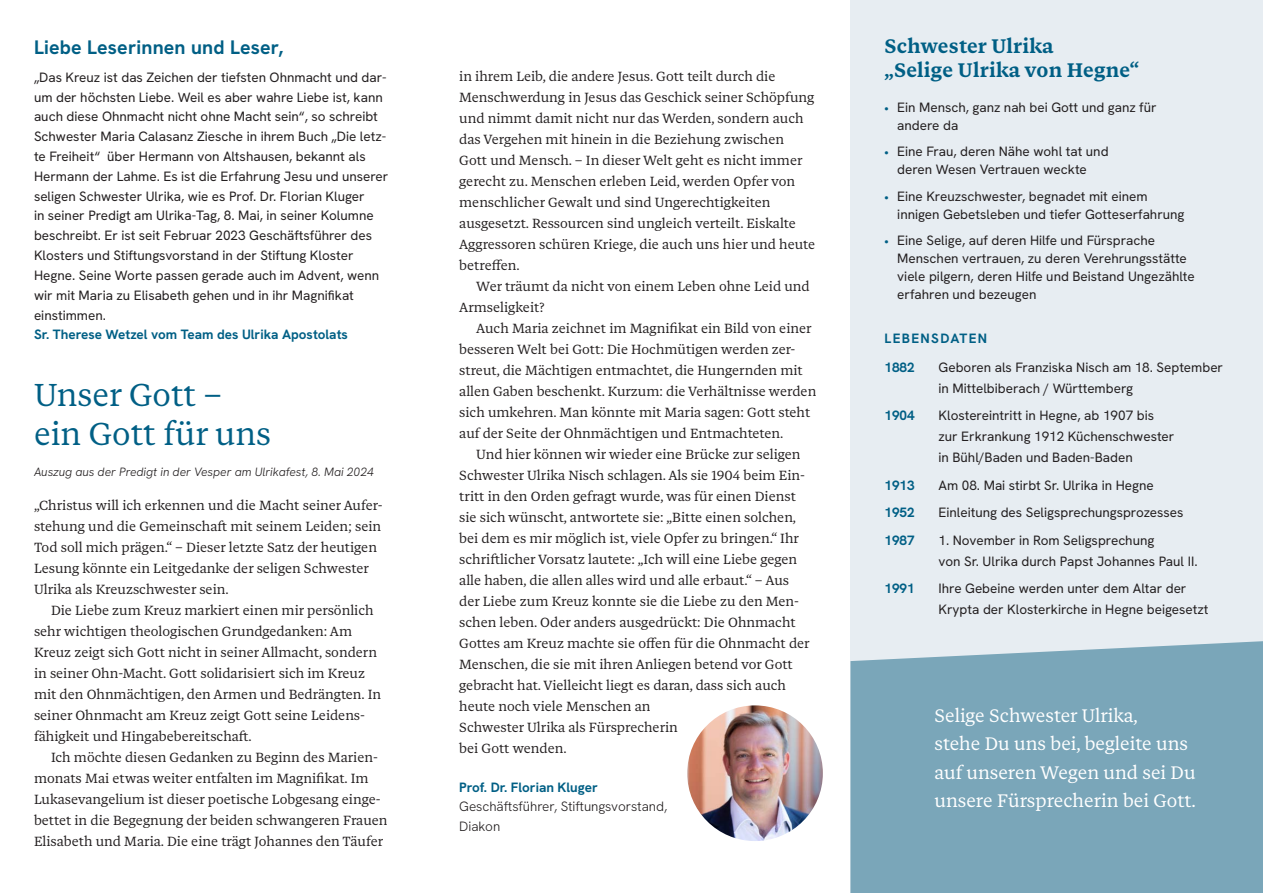
<style>
.page{position:relative;width:1263px;height:893px;background:#fff}
.page>*{position:absolute;margin:0;border:0;box-sizing:border-box;transform-origin:0 0}
.t1{font:31.5px/39px "RB Vitruv Text";color:#005f85}
.t2{font:700 19.5px/24px "RB Vitruv Text";letter-spacing:.01em;color:#005f85}
.t3{font:700 19.5px "Hanken Grotesk";letter-spacing:.01em;color:#005f85}
.t4{font:18px/28.5px "RB Vitruv Text";color:#fff}
.t5{font:13.5px/19.8px "Hanken Grotesk";color:#231f20}
.t6{font:700 13.5px "Hanken Grotesk";color:#005f85}
.t7{font:300 13.5px/19.5px "Hanken Grotesk";letter-spacing:-.005em;color:#231f20}
.t8{font:700 13.5px/29.5px "Hanken Grotesk";letter-spacing:.1em;color:#005f85}
.t9{font:13.2px/21px "RB Vitruv Text";color:#231f20}
.t10{font:italic 300 12px "Hanken Grotesk";color:#231f20}
.s1{color:#005f85}
</style>
<div class="page">
<div style="left:850px;top:0;width:413px;height:893px;background:#e7edf2"></div>
<img style="left:687px;top:705px;width:136px;height:136px;border-radius:68px">
<div style="left:850px;top:641px;width:413px;height:252px;background:#7aa6b9"></div>
<h2 class="t3" style="left:34px;top:34px;width:251px">Liebe Leserinnen und Leser,</h2>
<p class="t5" style="left:34px;top:67px;width:356px">„Das Kreuz ist das Zeichen der tiefsten Ohnmacht und dar&shy;um der höchsten Liebe. Weil es aber wahre Liebe ist, kann auch diese Ohnmacht nicht ohne Macht sein“, so schreibt Schwester Maria Calasanz Ziesche in ihrem Buch „Die letz&shy;te Freiheit“ über Hermann von Altshausen, bekannt als Hermann der Lahme. Es ist die Erfahrung Jesu und unserer seligen Schwester Ulrika, wie es Prof. Dr. Florian Kluger<br>in seiner Predigt am Ulrika-Tag, 8. Mai, in seiner Kolumne beschreibt. Er ist seit Februar 2023 Geschäftsführer des Klosters und Stiftungsvorstand in der Stiftung Kloster Hegne. Seine Worte passen gerade auch im Advent, wenn wir mit Maria zu Elisabeth gehen und in ihr Magnifikat einstimmen.</p>
<p class="t6" style="left:34px;top:326px;width:315px">Sr. Therese Wetzel vom Team des Ulrika Apostolats</p>
<h1 class="t1" style="left:34px;top:375px;width:239px">Unser Gott – ein Gott für uns</h1>
<p class="t10" style="left:34px;top:465px;width:341px">Auszug aus der Predigt in der Vesper am Ulrikafest, 8. Mai 2024</p>
<p class="t9" style="left:34px;top:495px;width:350px">„Christus will ich erkennen und die Macht seiner Aufer&shy;stehung und die Gemeinschaft mit seinem Leiden; sein Tod soll mich prägen.“ – Dieser letzte Satz der heutigen Lesung könnte ein Leitgedanke der seligen Schwester Ulrika als Kreuzschwester sein.</p>
<p class="t9" style="left:34px;top:600px;width:349px;text-indent:17px">Die Liebe zum Kreuz markiert einen mir persönlich sehr wichtigen theologischen Grundgedanken: Am Kreuz zeigt sich Gott nicht in seiner Allmacht, sondern in seiner Ohn-Macht. Gott solidarisiert sich im Kreuz mit den Ohnmächtigen, den Armen und Bedrängten. In seiner Ohnmacht am Kreuz zeigt Gott seine Leidens&shy;fähigkeit und Hingabebereitschaft.</p>
<p class="t9" style="left:34px;top:747px;width:355px;text-indent:17px">Ich möchte diesen Gedanken zu Beginn des Marien&shy;monats Mai etwas weiter entfalten im Magnifikat. Im Lukasevangelium ist dieser poetische Lobgesang einge&shy;bettet in die Begegnung der beiden schwangeren Frauen Elisabeth und Maria. Die eine trägt Johannes den Täufer</p>
<p class="t9" style="left:459px;top:65px;width:357px">in ihrem Leib, die andere Jesus. Gott teilt durch die Menschwerdung in Jesus das Geschick seiner Schöpfung und nimmt damit nicht nur das Werden, sondern auch das Vergehen mit hinein in die Beziehung zwischen Gott und Mensch. – In dieser Welt geht es nicht immer gerecht zu. Menschen erleben Leid, werden Opfer von menschlicher Gewalt und sind Ungerechtigkeiten ausgesetzt. Ressourcen sind ungleich verteilt. Eiskalte Aggressoren schüren Kriege, die auch uns hier und heute betreffen.</p>
<p class="t9" style="left:459px;top:275px;width:352px;text-indent:17px">Wer träumt da nicht von einem Leben ohne Leid und<br>Armseligkeit?</p>
<p class="t9" style="left:459px;top:317px;width:359px;text-indent:17px">Auch Maria zeichnet im Magnifikat ein Bild von einer besseren Welt bei Gott: Die Hochmütigen werden zer&shy;streut, die Mächtigen entmachtet, die Hungernden mit allen Gaben beschenkt. Kurzum: die Verhältnisse werden sich umkehren. Man könnte mit Maria sagen: Gott steht auf der Seite der Ohnmächtigen und Entmachteten.</p>
<p class="t9" style="left:459px;top:443px;width:352px;text-indent:17px">Und hier können wir wieder eine Brücke zur seligen Schwester Ulrika Nisch schlagen. Als sie 1904 beim Ein&shy;tritt in den Orden gefragt wurde, was für einen Dienst sie sich wünscht, antwortete sie: „Bitte einen solchen, bei dem es mir möglich ist, viele Opfer zu bringen.“ Ihr schriftlicher Vorsatz lautete: „Ich will eine Liebe gegen alle haben, die allen alles wird und alle erbaut.“ – Aus der Liebe zum Kreuz konnte sie die Liebe zu den Men&shy;schen leben. Oder anders ausgedrückt: Die Ohnmacht Gottes am Kreuz machte sie offen für die Ohnmacht der Menschen, die sie mit ihren Anliegen betend vor Gott gebracht hat. Vielleicht liegt es daran, dass sich auch heute noch viele Menschen an<br>Schwester Ulrika als Fürsprecherin<br>bei Gott wenden.</p>
<p class="t6" style="left:459px;top:778px;width:140px">Prof. Dr. Florian Kluger</p>
<p class="t7" style="left:459px;top:796px;width:210px">Geschäftsführer, Stiftungsvorstand,<br>Diakon</p>
<h2 class="t2" style="left:884px;top:33px;width:256px">Schwester Ulrika<br>„Selige Ulrika von Hegne“</h2>
<p class="t5" style="left:897px;top:98px;width:261px;line-height:18px;text-indent:-13px"><span class="s1">ș</span> Ein Mensch, ganz nah bei Gott und ganz für andere da</p>
<p class="t5" style="left:897px;top:142px;width:213px;line-height:18px;text-indent:-13px"><span class="s1">ș</span> Eine Frau, deren Nähe wohl tat und deren Wesen Vertrauen weckte</p>
<p class="t5" style="left:897px;top:187px;width:289px;line-height:18px;text-indent:-13px"><span class="s1">ș</span> Eine Kreuzschwester, begnadet mit einem innigen Gebetsleben und tiefer Gotteserfahrung</p>
<p class="t5" style="left:897px;top:231px;width:299px;line-height:18px;text-indent:-13px"><span class="s1">ș</span> Eine Selige, auf deren Hilfe und Fürsprache Menschen vertrauen, zu deren Verehrungsstätte viele pilgern, deren Hilfe und Beistand Ungezählte erfahren und bezeugen</p>
<p class="t8" style="left:884px;top:323px;width:104px">LEBENSDATEN<br>1882</p>
<p class="t5" style="left:938px;top:357px;width:286px;line-height:21px">Geboren als Franziska Nisch am 18. September in Mittelbiberach / Württemberg</p>
<p class="t6" style="left:884px;top:407px;width:32px">1904</p>
<p class="t5" style="left:938px;top:405px;width:237px;line-height:21px">Klostereintritt in Hegne, ab 1907 bis zur Erkrankung 1912 Küchenschwester in Bühl/Baden und Baden-Baden</p>
<p class="t6" style="left:884px;top:476px;width:32px">1913</p>
<p class="t5" style="left:938px;top:475px;width:217px">Am 08. Mai stirbt Sr. Ulrika in Hegne</p>
<p class="t6" style="left:884px;top:504px;width:32px">1952</p>
<p class="t5" style="left:938px;top:502px;width:246px">Einleitung des Seligsprechungsprozesses</p>
<p class="t6" style="left:884px;top:531px;width:32px">1987</p>
<p class="t5" style="left:938px;top:529px;width:261px;line-height:21px">1. November in Rom Seligsprechung<br>von Sr. Ulrika durch Papst Johannes Paul II.</p>
<p class="t6" style="left:884px;top:579px;width:32px">1991</p>
<p class="t5" style="left:938px;top:577px;width:271px;line-height:21px">Ihre Gebeine werden unter dem Altar der<br>Krypta der Klosterkirche in Hegne beigesetzt</p>
<h3 class="t4" style="left:934px;top:701px;width:263px">Selige Schwester Ulrika,<br>stehe Du uns bei, begleite uns auf unseren Wegen und sei Du unsere Fürsprecherin bei Gott.</h3>
</div>
